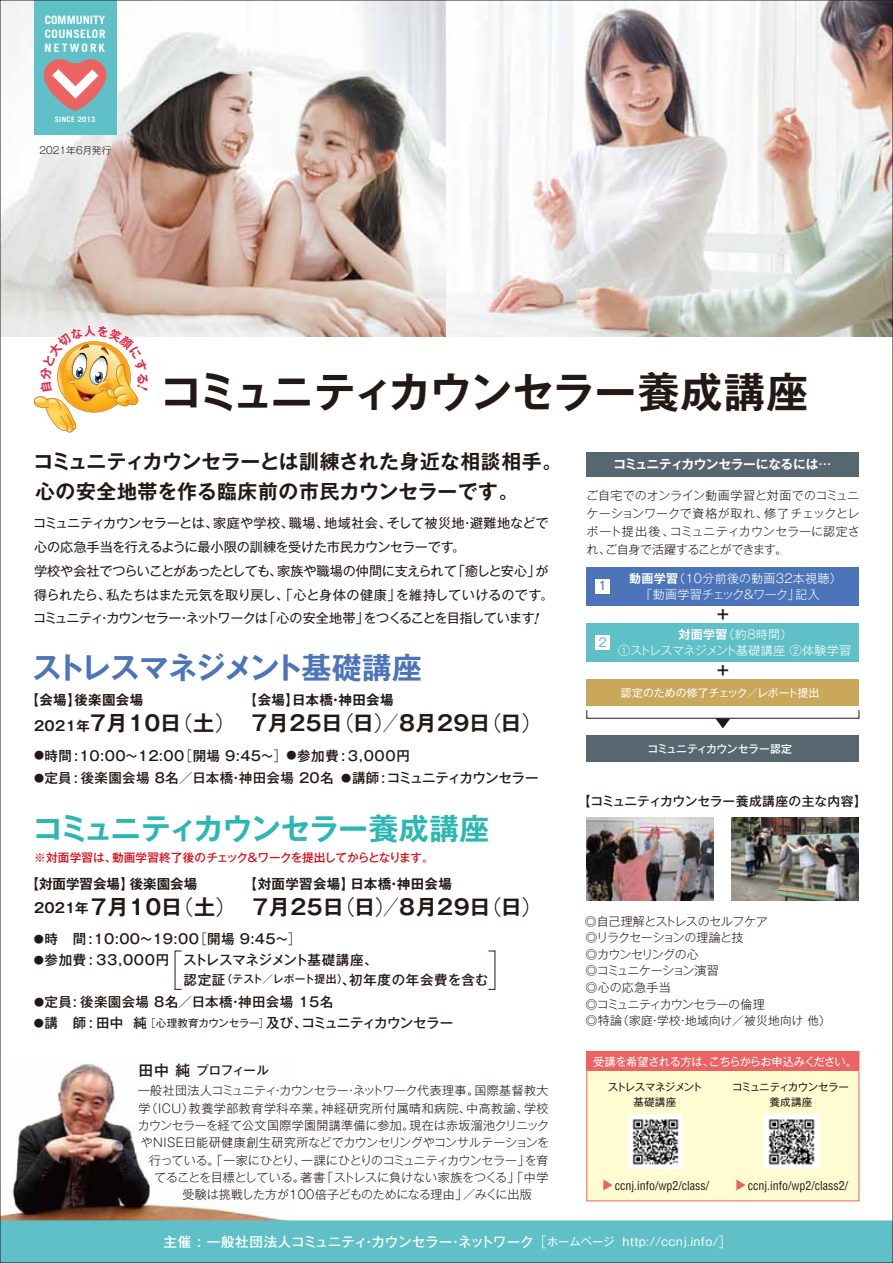
<style>
.page{position:relative;width:893px;height:1263px;background:#fff}
.page>*{position:absolute;margin:0;border:0;box-sizing:border-box;transform-origin:0 0}
.t1{font:700 42px "Gothic MB101 Pro De";letter-spacing:-.02em;color:#221815}
.t2{font:700 30px "Gothic MB101 Pro De";letter-spacing:-.035em;color:#2bb7b3}
.t3{font:700 30px "Gothic MB101 Pro De";letter-spacing:-.05em;color:#4b74b9}
.t4{font:700 21px "Gothic MB101 Pro De";letter-spacing:.025em;color:#221815}
.t5{font:700 19.8px/30px "Gothic MB101 Pro De";letter-spacing:.005em;color:#221815}
.t6{font:800 15px "Koz Go Pro";color:#221815}
.t7{font:300 15px "Gothic MB101 Pro";color:#eb6362;scale:.8 1}
.t8{font:500 13.5px "Gothic MB101 Pro";letter-spacing:.025em;color:#221815}
.t9{font:500 13.5px/19.5px "Gothic MB101 Pro";letter-spacing:.05em;color:#221815}
.t10{font:500 13.5px "Gothic MB101 Pro";letter-spacing:-.01em;color:#fff}
.t11{font:700 13.5px "Gothic MB101 Pro De";letter-spacing:.025em;color:#221815}
.t12{font:500 13.5px "Gothic MB101 Pro";letter-spacing:-.04em;color:#221815}
.t13{font:700 13.5px "Gothic MB101 Pro De";color:#221815}
.t14{font:13.2px/23.9px "Gothic MB101 Pro";letter-spacing:-.025em;color:#221815}
.t15{font:500 12.75px "Gothic MB101 Pro";letter-spacing:.005em;color:#221815}
.t16{font:700 12.75px "Gothic MB101 Pro De";letter-spacing:-.035em;color:#fff}
.t17{font:500 12.3px "Gothic MB101 Pro";letter-spacing:-.025em;color:#221815}
.t18{font:300 12px/18px "Gothic MB101 Pro";letter-spacing:-.01em;color:#221815;text-align:justify}
.t19{font:300 12px/16.5px "Gothic MB101 Pro";letter-spacing:-.045em;color:#221815}
.t20{font:condensed 12px "Helvetica";color:#221815}
.t21{font:300 12px "Gothic MB101 Pro";letter-spacing:.045em;color:#221815}
.t22{font:300 12px "Gothic MB101 Pro";letter-spacing:-.035em;color:#221815}
.t23{font:300 12px/16.5px "Gothic MB101 Pro";letter-spacing:.025em;color:#fff}
.t24{font:300 12px/16.5px "Gothic MB101 Pro";letter-spacing:-.03em;color:#fff;text-align:center}
.t25{font:12px "Gothic MB101 Pro";color:#4b74b9}
.t26{font:12px "Gothic MB101 Pro";color:#5fc1c7}
.t27{font:500 11.7px "Gothic MB101 Pro";letter-spacing:-.005em;color:#d80c18}
.t28{font:300 11.7px "Gothic MB101 Pro";letter-spacing:.025em;color:#221815}
.t29{font:700 11.55px/13.8px "Trade Gothic";letter-spacing:.035em;color:#fff;text-align:justify}
.t30{font:11.25px "Gothic MB101 Pro";letter-spacing:-.05em;color:#fff}
.t31{font:10.8px "Gothic MB101 Pro";letter-spacing:-.005em;color:#fff}
.t32{font:500 10.8px "Gothic MB101 Pro";letter-spacing:-.04em;color:#fff}
.t33{font:10.5px/15px "Gothic MB101 Pro";letter-spacing:-.05em;color:#221815;text-align:center}
.t34{font:300 9.75px "Gothic MB101 Pro";color:#221815}
.t35{font:700 7.5px "Trade Gothic";letter-spacing:.05em;color:#fff}
.s1{font-size:13.5px}
.s2{font-family:"Gothic MB101 Pro";font-weight:300}
.s3{font-size:10.2px}
.s4{font-weight:300}
.s5{font-size:10.8px}
.s6{font-weight:300;font-size:10.5px}
.s7{font-weight:400;font-size:10.5px}
.s8{font-size:14.85px}
.s9{font-family:"Gothic MB101 Pro De";font-weight:700}
.s10{font-size:12px}
.s11{font-weight:400;font-size:11.25px}
</style>
<div class="page">
<img style="left:2px;top:1063px;width:285px;height:157px">
<img style="left:2px;top:2px;width:889px;height:334px">
<div style="left:0;top:1220px;width:893px;height:43px;background:#5fc1c7"></div>
<div style="left:587px;top:452px;width:272px;height:25px;background:#576770"></div>
<div style="left:587px;top:679px;width:272px;height:27px;background:#caa85b"></div>
<div style="left:587px;top:736px;width:272px;height:26px;background:#576770"></div>
<svg style="left:715px;top:718px;width:15px;height:10px"></svg>
<div style="left:34px;top:0;width:83px;height:134px;background:#5fc1c7"></div>
<svg style="left:44px;top:59px;width:62px;height:52px"></svg>
<div style="left:587px;top:567px;width:272px;height:38px;background:#4b74b9"></div>
<div style="left:587px;top:623px;width:272px;height:38px;background:#5fc1c7"></div>
<div style="left:595px;top:579px;width:15px;height:14px;background:#fff"></div>
<div style="left:595px;top:635px;width:15px;height:15px;background:#fff"></div>
<div style="left:587px;top:1051px;width:272px;height:150px;background:#fffcd1"></div>
<div style="left:587px;top:1051px;width:272px;height:20px;background:#eb6362"></div>
<div style="left:587px;top:1051px;width:272px;height:150px;border:1px solid #eb6362"></div>
<img style="left:732px;top:818px;width:127px;height:82px">
<img style="left:587px;top:818px;width:127px;height:82px">
<img style="left:628px;top:1115px;width:54px;height:54px">
<img style="left:765px;top:1115px;width:53px;height:54px">
<svg style="left:34px;top:317px;width:116px;height:115px"></svg>
<p class="t29" style="left:45px;top:13px;width:62px">COMMUNITY COUNSELOR NETWORK</p>
<p class="t35" style="left:55px;top:115px;width:42px">SINCE 2013</p>
<p class="t34" style="left:40px;top:142px;width:73px">2021年6月発行</p>
<h1 class="t1" style="left:160px;top:357px;width:650px">コミュニティカウンセラー養成講座</h1>
<h3 class="t5" style="left:34px;top:444px;width:530px">コミュニティカウンセラーとは訓練された身近な相談相手。心の安全地帯を作る臨床前の市民カウンセラーです。</h3>
<p class="t14" style="left:33px;top:509px;width:522px">コミュニティカウンセラーとは、家庭や学校、職場、地域社会、そして被災地・避難地などで心の応急手当を行えるように最小限の訓練を受けた市民カウンセラーです。<br>学校や会社でつらいことがあったとしても、家族や職場の仲間に支えられて「癒しと安心」が得られたら、私たちはまた元気を取り戻し、「心と身体の健康」を維持していけるのです。コミュニティ・カウンセラー・ネットワークは「心の安全地帯」をつくることを目指しています</p>
<h2 class="t3" style="left:32px;top:643px;width:392px">ストレスマネジメント基礎講座</h2>
<p class="t11" style="left:25px;top:689px;width:119px">【会場】後楽園会場</p>
<h3 class="t4" style="left:34px;top:706px;width:203px"><span class="s1">2021年</span>7月10日<span class="s2">（</span>土<span class="s2">）</span></h3>
<p class="t8" style="left:34px;top:744px;width:377px"><span class="s3">●</span>時間:10:00～12:00<span class="s4">［</span>開場 9:45～<span class="s4">］</span><span class="s3">●</span>参加費 : 3,000円</p>
<p class="t8" style="left:34px;top:767px;width:506px"><span class="s3">●</span>定員: 後楽園会場 8名／日本橋・神田会場 20名 <span class="s3">●</span>講師:コミュニティカウンセラー</p>
<p class="t11" style="left:244px;top:689px;width:151px">【会場】日本橋・神田会場</p>
<h3 class="t4" style="left:251px;top:706px;width:292px">7月25日<span class="s2">（</span>日<span class="s2">）／</span>8月29日<span class="s2">（</span>日<span class="s2">）</span></h3>
<h2 class="t2" style="left:33px;top:804px;width:458px">コミュニティカウンセラー養成講座</h2>
<p class="t27" style="left:34px;top:847px;width:401px">※対面学習は、動画学習終了後のチェック＆ワークを提出してからとなります。</p>
<p class="t13" style="left:25px;top:872px;width:173px">【対面学習会場】後楽園会場</p>
<h3 class="t4" style="left:34px;top:889px;width:204px"><span class="s1">2021年</span>7月10日<span class="s2">（</span>土<span class="s2">）</span></h3>
<p class="t8" style="left:34px;top:928px;width:269px"><span class="s3">●</span>時　間 :10:00～19:00<span class="s4">［</span>開場 9:45～<span class="s4">］</span></p>
<p class="t9" style="left:34px;top:948px;width:456px"><span class="s3">●</span>参加費 : 33,000円 ストレスマネジメント基礎講座、<br>　　　　　　　　　　 認定証<span class="s5">（テスト／レポート提出）</span>、初年度の年会費を含む</p>
<p class="t8" style="left:34px;top:991px;width:300px"><span class="s3">●</span>定員: 後楽園会場 8名／日本橋・神田会場 15名</p>
<p class="t12" style="left:34px;top:1012px;width:421px"><span class="s3">●</span>講　師 : 田中 純<span class="s6">［</span><span class="s7">心理教育カウンセラー</span><span class="s6">］</span>及び、コミュニティカウンセラー</p>
<p class="t11" style="left:244px;top:872px;width:210px">【対面学習会場】日本橋・神田会場</p>
<h3 class="t4" style="left:253px;top:889px;width:291px">7月25日<span class="s2">（</span>日<span class="s2">）／</span>8月29日<span class="s2">（</span>日<span class="s2">）</span></h3>
<p class="t17" style="left:138px;top:1060px;width:132px"><span class="s8">田中 純</span> プロフィール</p>
<p class="t18" style="left:138px;top:1080px;width:412px">一般社団法人コミュニティ・カウンセラー・ネットワーク代表理事。国際基督教大</p>
<p class="t21" style="left:138px;top:1098px;width:412px">学（ICU）教養学部教育学科卒業。神経研究所付属晴和病院、中高教諭、学校</p>
<p class="t18" style="left:138px;top:1115px;width:413px">カウンセラーを経て公文国際学園開講準備に参加。現在は赤坂溜池クリニック</p>
<p class="t18" style="left:141px;top:1132px;width:410px">やNISE日能研健康創生研究所などでカウンセリングやコンサルテーションを</p>
<p class="t22" style="left:149px;top:1150px;width:401px">行っている。「一家にひとり、一課にひとりのコミュニティカウンセラー」を育</p>
<p class="t18" style="left:154px;top:1167px;width:396px">てることを目標としている。著書「ストレスに負けない家族をつくる」「中学</p>
<p class="t18" style="left:182px;top:1184px;width:351px">受験は挑戦した方が100倍子どものためになる理由」／みくに出版</p>
<p class="t16" style="left:613px;top:454px;width:219px">コミュニティカウンセラーになるには…</p>
<p class="t18" style="left:586px;top:484px;width:275px">ご自宅でのオンライン動画学習と対面でのコミュニケーションワークで資格が取れ、修了チェックとレポート提出後、コミュニティカウンセラーに認定され、ご自身で活躍することができます。</p>
<p class="t25" style="left:599px;top:576px;width:10px">1</p>
<p class="t26" style="left:599px;top:632px;width:10px">2</p>
<p class="t23" style="left:641px;top:568px;width:203px;text-indent:-11px"><span class="s9">動画学習</span>（10分前後の動画32本視聴）「動画学習チェック＆ワーク」記入</p>
<p class="t24" style="left:618px;top:624px;width:234px"><span class="s9">対面学習</span>（約８時間）<br>①ストレスマネジメント基礎講座 ②体験学習</p>
<p class="t6" style="left:715px;top:604px;width:16px">＋</p>
<p class="t6" style="left:715px;top:661px;width:16px">＋</p>
<p class="t31" style="left:621px;top:684px;width:200px">認定のための修了チェック／レポート提出</p>
<p class="t32" style="left:648px;top:740px;width:146px">コミュニティカウンセラー認定</p>
<p class="t15" style="left:578px;top:791px;width:290px">【コミュニティカウンセラー養成講座の主な内容】</p>
<p class="t19" style="left:585px;top:911px;width:184px">◎自己理解とストレスのセルフケア◎リラクセーションの理論と技<br>◎カウンセリングの心<br>◎コミュニケーション演習<br>◎心の応急手当<br>◎コミュニティカウンセラーの倫理</p>
<p class="t28" style="left:585px;top:1011px;width:247px"><span class="s10">◎特論</span>（家庭・学校・地域向け／被災地向け 他）</p>
<p class="t30" style="left:593px;top:1052px;width:265px">受講を希望される方は、こちらからお申込みください。</p>
<p class="t33" style="left:608px;top:1078px;width:96px">ストレスマネジメント基礎講座</p>
<p class="t33" style="left:732px;top:1078px;width:118px">コミュニティカウンセラー養成講座</p>
<p class="t7" style="left:620px;top:1179px;width:16px;rotate:90deg">▲</p>
<p class="t20" style="left:615px;top:1178px;width:96px">ccnj.info/wp2/class/</p>
<p class="t7" style="left:753px;top:1179px;width:16px;rotate:90deg">▲</p>
<p class="t20" style="left:748px;top:1178px;width:102px">ccnj.info/wp2/class2/</p>
<p class="t10" style="left:164px;top:1230px;width:570px">主催 : 一般社団法人コミュニティ・カウンセラー・ネットワーク <span class="s4">［</span><span class="s11">ホームページ http://ccnj.info/</span><span class="s4">］</span></p>
</div>
